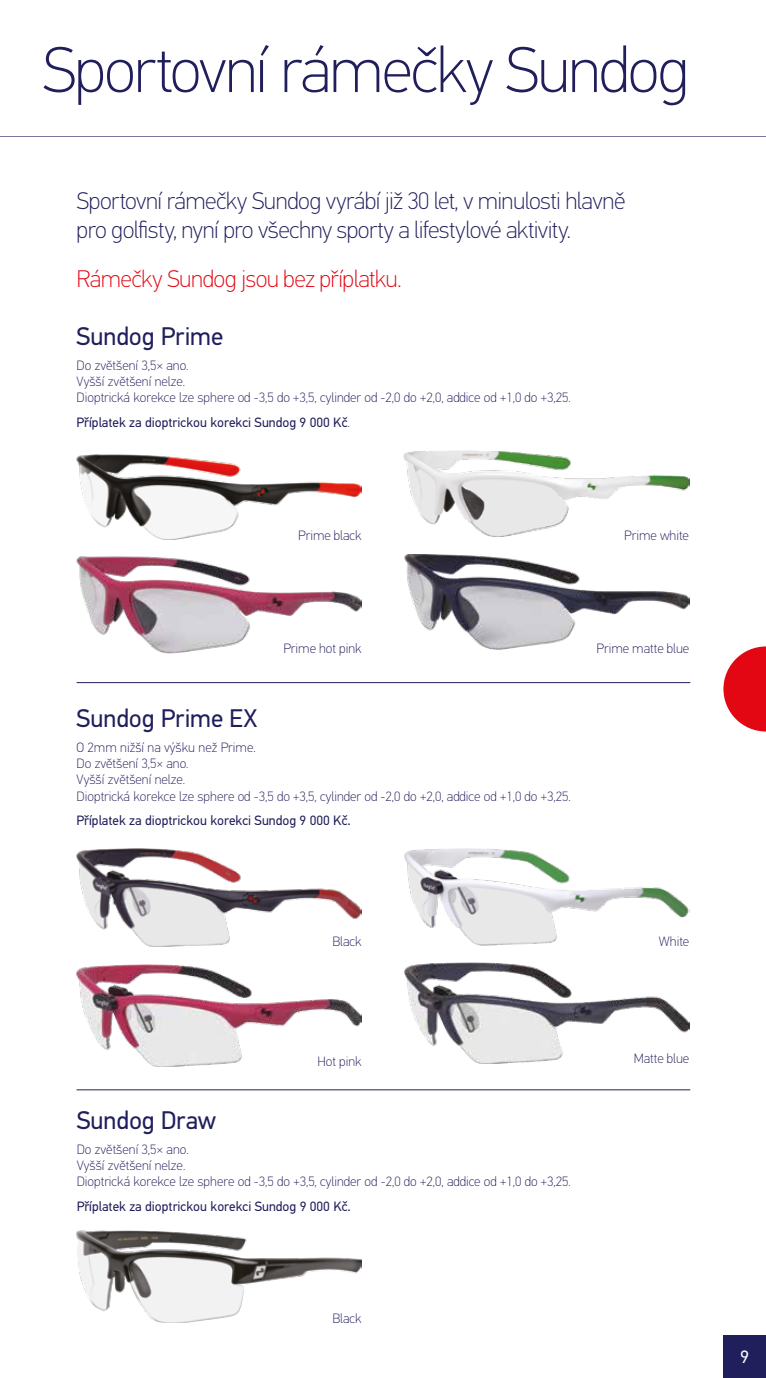
<style>
.page{position:relative;width:766px;height:1378px;background:#fff}
.page>*{position:absolute;margin:0;border:0;box-sizing:border-box;transform-origin:0 0}
.t1{font:100 64.5px "PF Din Text Pro";letter-spacing:-.03em;color:#201e5b}
.t2{font:25.5px "PF Din Text Pro";color:#201e5b}
.t3{font:100 24px/28.8px "PF Din Text Pro";letter-spacing:-.025em;color:#201e5b}
.t4{font:100 24px "PF Din Text Pro";letter-spacing:-.025em;color:#e30613}
.t5{font:18px "PF Din Text Pro";color:#fff}
.t6{font:100 13.5px/16.2px "PF Din Text Pro";color:#201e5b}
.t7{font:13.5px "PF Din Text Pro";color:#201e5b}
.s1{font-weight:100}
</style>
<div class="page">
<svg style="left:723px;top:646px;width:42px;height:85px"></svg>
<div style="left:723px;top:1335px;width:42px;height:43px;background:#201e5b"></div>
<hr style="left:0;top:136px;width:765px;height:1px;background:#201e5b">
<img style="left:403px;top:450px;width:286px;height:86px">
<img style="left:77px;top:454px;width:284px;height:85px">
<img style="left:77px;top:848px;width:284px;height:98px">
<img style="left:404px;top:848px;width:285px;height:98px">
<img style="left:404px;top:962px;width:285px;height:101px">
<img style="left:77px;top:556px;width:284px;height:97px">
<img style="left:77px;top:965px;width:284px;height:101px">
<img style="left:404px;top:555px;width:285px;height:95px">
<hr style="left:77px;top:682px;width:613px;height:1px;background:#201e5b">
<hr style="left:77px;top:1089px;width:613px;height:1px;background:#201e5b">
<img style="left:77px;top:1230px;width:284px;height:92px">
<h1 class="t1" style="left:42px;top:33px;width:648px">Sportovní rámečky Sundog</h1>
<h3 class="t3" style="left:77px;top:187px;width:550px">Sportovní rámečky Sundog vyrábí již 30 let, v minulosti hlavně pro golfisty, nyní pro všechny sporty a lifestylové aktivity.</h3>
<h3 class="t4" style="left:77px;top:265px;width:326px">Rámečky Sundog jsou bez příplatku.</h3>
<h2 class="t2" style="left:77px;top:321px;width:148px">Sundog Prime</h2>
<p class="t6" style="left:77px;top:357px;width:495px">Do zvětšení 3,5× ano.<br>Vyšší zvětšení nelze.<br>Dioptrická korekce lze sphere od -3,5 do +3,5, cylinder od -2,0 do +2,0, addice od +1,0 do +3,25.</p>
<p class="t7" style="left:77px;top:414px;width:274px">Příplatek za dioptrickou korekci Sundog 9 000 Kč<span class="s1">.</span></p>
<p class="t6" style="left:298px;top:527px;width:65px">Prime black</p>
<p class="t6" style="left:624px;top:527px;width:66px">Prime white</p>
<p class="t6" style="left:283px;top:641px;width:80px">Prime hot pink</p>
<h2 class="t2" style="left:77px;top:703px;width:182px">Sundog Prime EX</h2>
<p class="t6" style="left:77px;top:739px;width:495px">O 2mm nižší na výšku než Prime.<br>Do zvětšení 3,5× ano.<br>Vyšší zvětšení nelze.<br>Dioptrická korekce lze sphere od -3,5 do +3,5, cylinder od -2,0 do +2,0, addice od +1,0 do +3,25.</p>
<p class="t7" style="left:77px;top:812px;width:275px">Příplatek za dioptrickou korekci Sundog 9 000 Kč.</p>
<p class="t6" style="left:596px;top:641px;width:94px">Prime matte blue</p>
<p class="t6" style="left:332px;top:934px;width:31px">Black</p>
<p class="t6" style="left:317px;top:1054px;width:46px">Hot pink</p>
<h2 class="t2" style="left:77px;top:1105px;width:141px">Sundog Draw</h2>
<p class="t6" style="left:77px;top:1141px;width:495px">Do zvětšení 3,5× ano.<br>Vyšší zvětšení nelze.<br>Dioptrická korekce lze sphere od -3,5 do +3,5, cylinder od -2,0 do +2,0, addice od +1,0 do +3,25.</p>
<p class="t7" style="left:77px;top:1198px;width:275px">Příplatek za dioptrickou korekci Sundog 9 000 Kč.</p>
<p class="t6" style="left:332px;top:1310px;width:31px">Black</p>
<p class="t6" style="left:658px;top:934px;width:32px">White</p>
<p class="t6" style="left:633px;top:1050px;width:57px">Matte blue</p>
<h3 class="t5" style="left:740px;top:1346px;width:10px">9</h3>
</div>
